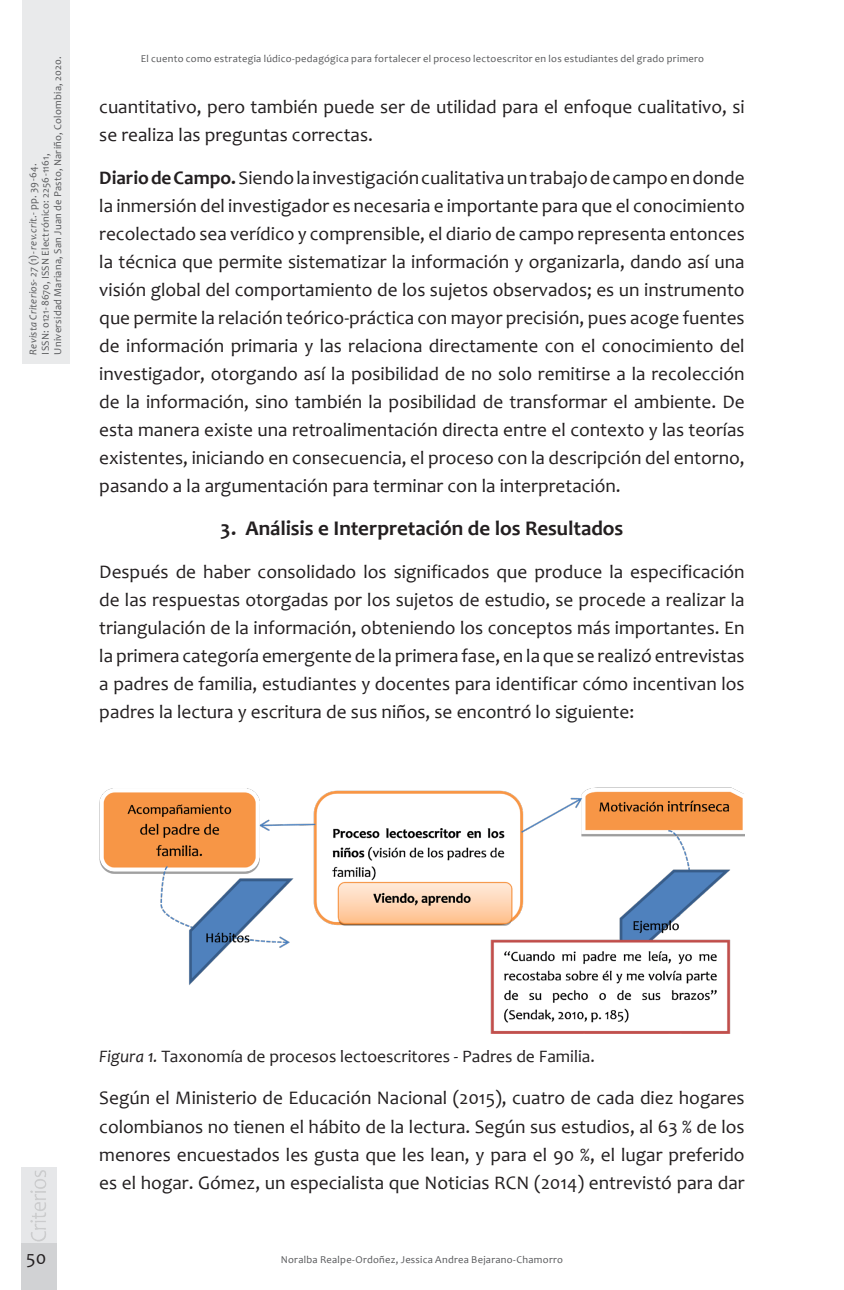
<style>
.page{position:relative;width:844px;height:1290px;background:#fff}
.page>*{position:absolute;margin:0;border:0;box-sizing:border-box;transform-origin:0 0}
.t1{font:700 21px "Candara";letter-spacing:-.005em;color:#231f20}
.Cuerpo_de_texto{font:19.25px/28px "Candara";color:#231f20;text-align:justify}
.Título_tablas_Crieri{font:17.5px "Candara";color:#231f20}
.t2{font:10.5px/12.2px "Candara";letter-spacing:.025em;color:#57585a}
.s1{font-style:italic}
.s2{font-weight:700}
</style>
<div class="page">
<div style="left:22px;top:0;width:48px;height:363px;background:#e9eaeb"></div>
<div style="left:21px;top:1243px;width:35px;height:47px;background:#d1d2d4"></div>
<div style="left:21px;top:1167px;width:35px;height:76px;background:#e6e7e9"></div>
<img style="left:30px;top:1170px;width:16px;height:72px">
<img style="left:99px;top:787px;width:645px;height:247px">
<p class="t2" style="left:27px;top:354px;width:299px;rotate:-90deg"><span class="s1">Revista Criterios- 27</span> (1)- <span class="s1">rev.crit</span>.- pp. 39-64.<br>ISSN: 0121-8670, ISSN Electrónico: 2256-1161,<br>Universidad Mariana, San Juan de Pasto, Nariño, Colombia, 2020.</p>
<p class="t2" style="left:141px;top:53px;width:564px">El cuento como estrategia lúdico-pedagógica para fortalecer el proceso lectoescritor en los estudiantes del grado primero</p>
<p class="Cuerpo_de_texto" style="left:99px;top:93px;width:646px">cuantitativo, pero también puede ser de utilidad para el enfoque cualitativo, si se realiza las preguntas correctas.</p>
<p class="Cuerpo_de_texto" style="left:99px;top:164px;width:646px"><span class="s2">Diario de Campo.</span>Siendo la investigación cualitativa un trabajo de campo en donde la inmersión del investigador es necesaria e importante para que el conocimiento recolectado sea verídico y comprensible, el diario de campo representa entonces la técnica que permite sistematizar la información y organizarla, dando así una visión global del comportamiento de los sujetos observados; es un instrumento que permite la relación teórico-práctica con mayor precisión, pues acoge fuentes de información primaria y las relaciona directamente con el conocimiento del investigador, otorgando así la posibilidad de no solo remitirse a la recolección de la información, sino también la posibilidad de transformar el ambiente. De esta manera existe una retroalimentación directa entre el contexto y las teorías existentes, iniciando en consecuencia, el proceso con la descripción del entorno, pasando a la argumentación para terminar con la interpretación.</p>
<p class="t1" style="left:220px;top:515px;width:404px">3. Análisis e Interpretación de los Resultados</p>
<p class="Cuerpo_de_texto" style="left:99px;top:557px;width:646px">Después de haber consolidado los significados que produce la especificación de las respuestas otorgadas por los sujetos de estudio, se procede a realizar la triangulación de la información, obteniendo los conceptos más importantes. En la primera categoría emergente de la primera fase, en la que se realizó entrevistas a padres de familia, estudiantes y docentes para identificar cómo incentivan los padres la lectura y escritura de sus niños, se encontró lo siguiente:</p>
<p class="Cuerpo_de_texto" style="left:26px;top:1244px;width:22px">50</p>
<p class="Título_tablas_Crieri" style="left:99px;top:1045px;width:497px"><span class="s1">Figura 1.</span> Taxonomía de procesos lectoescritores - Padres de Familia.</p>
<p class="Cuerpo_de_texto" style="left:99px;top:1084px;width:646px">Según el Ministerio de Educación Nacional (2015), cuatro de cada diez hogares colombianos no tienen el hábito de la lectura. Según sus estudios, al 63 % de los menores encuestados les gusta que les lean, y para el 90 %, el lugar preferido es el hogar. Gómez, un especialista que Noticias RCN (2014) entrevistó para dar</p>
<p class="t2" style="left:281px;top:1253px;width:284px">Noralba Realpe-Ordoñez, Jessica Andrea Bejarano-Chamorro</p>
</div>
